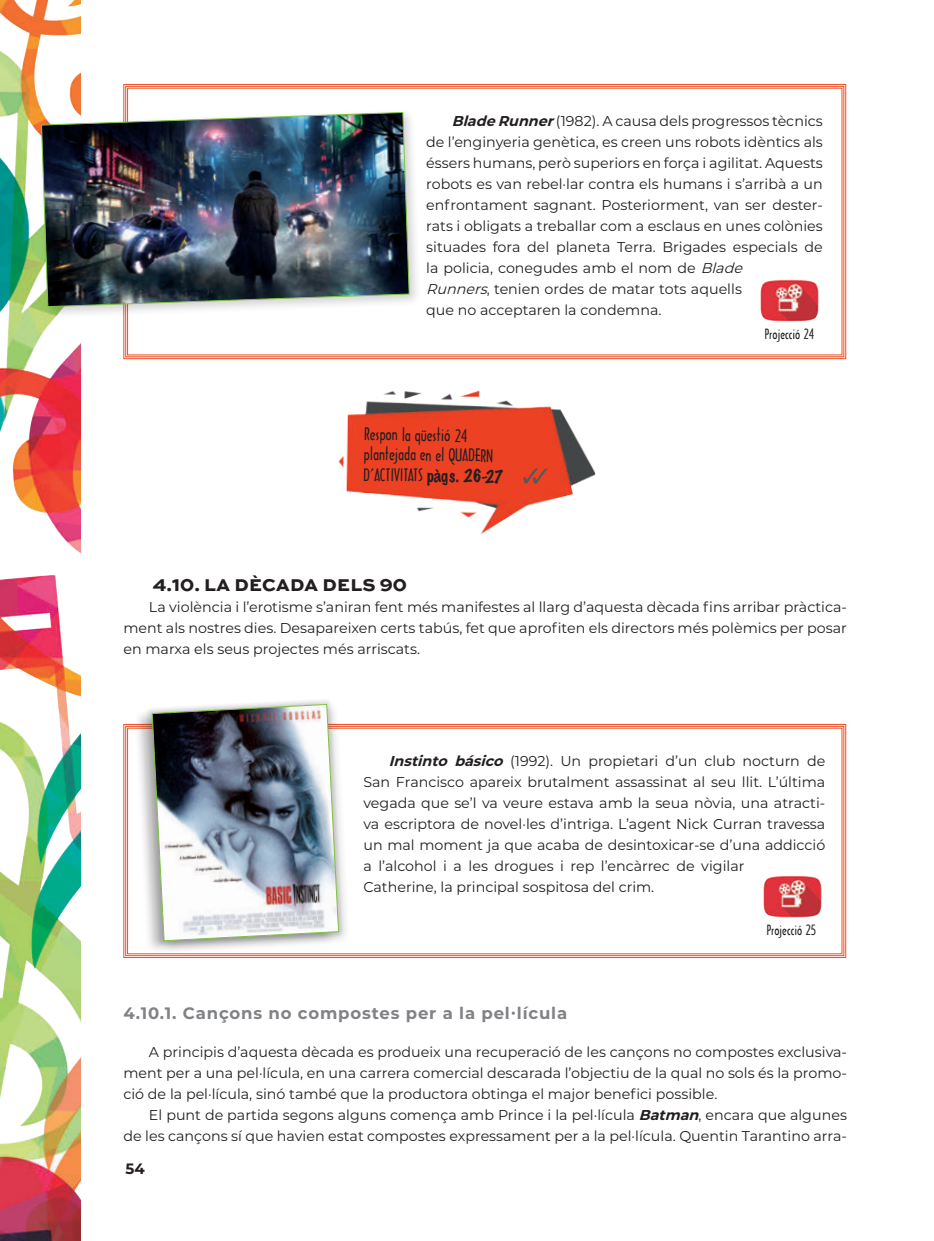
<style>
.page{position:relative;width:934px;height:1241px;background:#fff}
.page>*{position:absolute;margin:0;border:0;box-sizing:border-box;transform-origin:0 0}
.t1{font:800 18px "Sweet Sans Pro";letter-spacing:.02em;color:#231f20}
.t2{font:16.5px/19.5px "Architecture";color:#231f20}
.t3{font:700 16.5px "Montserrat";letter-spacing:.05em;color:#808285}
.t4{font:700 15px "Montserrat";color:#231f20}
.t5{font:14.25px/21px "Montserrat";color:#231f20;text-align:justify}
.t6{font:13.5px "Architecture";color:#231f20}
.s1{font-weight:700;font-style:italic}
.s2{font-style:italic}
.s3{font-family:"Marker Felt";font-weight:100}
</style>
<div class="page">
<img style="left:0;top:0;width:81px;height:1241px">
<svg style="left:123px;top:84px;width:723px;height:275px"></svg>
<svg style="left:123px;top:724px;width:723px;height:234px"></svg>
<img style="left:338px;top:390px;width:258px;height:144px">
<div style="left:37px;top:108px;width:385px;height:212px;background:#231f20;opacity:.2"></div>
<img style="left:41px;top:112px;width:369px;height:195px">
<div style="left:148px;top:700px;width:203px;height:254px;background:#fff"></div>
<div style="left:130px;top:697px;width:210px;height:260px;background:#231f20;opacity:.3"></div>
<svg style="left:146px;top:698px;width:199px;height:249px"></svg>
<img style="left:151px;top:704px;width:188px;height:237px">
<svg style="left:523px;top:468px;width:24px;height:16px"></svg>
<p class="t5" style="left:426px;top:110px;width:398px;text-align:left;text-indent:26px"><span class="s1">BladeRunner</span>(1982). A causa dels progressos tècnics de l’enginyeria genètica, es creen uns robots idèntics als éssers humans, però superiors en força i agilitat. Aquests robots es van rebel·lar contra els humans i s’arribà a un enfrontament sagnant. Posteriorment, van ser dester&shy;rats i obligats a treballar com a esclaus en unes colònies situades fora del planeta Terra. Brigades especials de la policia, conegudes amb el nom de <span class="s2">Blade<br>Runners</span>, tenien ordes de matar tots aquells<br>que no acceptaren la condemna.</p>
<p class="t2" style="left:364px;top:424px;width:130px;rotate:1deg">Respon la qüestió 24 plantejada en el QUADERN</p>
<p class="t2" style="left:364px;top:465px;width:141px;rotate:1deg">D’ACTIVITATS <span class="s3">pàgs. 26-27</span></p>
<p class="t6" style="left:764px;top:326px;width:51px">Projecció 24</p>
<p class="t1" style="left:153px;top:571px;width:255px">4.10. LA DÈCADA DELS 90</p>
<p class="t5" style="left:123px;top:596px;width:724px;text-indent:26px">La violència i l’erotisme s’aniran fent més manifestes al llarg d’aquesta dècada fins arribar pràctica&shy;ment als nostres dies. Desapareixen certs tabús, fet que aprofiten els directors més polèmics per posar en marxa els seus projectes més arriscats.</p>
<p class="t5" style="left:363px;top:750px;width:463px;text-align:left;text-indent:26px"><span class="s1">Instinto básico</span> (1992). Un propietari d’un club nocturn de San Francisco apareix brutalment assassinat al seu llit. L’última vegada que se’l va veure estava amb la seua nòvia, una atracti&shy;va escriptora de novel·les d’intriga. L’agent Nick Curran travessa un mal moment ja que acaba de desintoxicar-se d’una addicció a l’alcohol i a les drogues i rep l’encàrrec de vigilar<br>Catherine, la principal sospitosa del crim.</p>
<p class="t6" style="left:766px;top:922px;width:51px">Projecció 25</p>
<p class="t3" style="left:123px;top:1001px;width:445px">4.10.1. Cançons no compostes per a la pel∙lícula</p>
<p class="t5" style="left:123px;top:1040px;width:724px;text-indent:26px">A principis d’aquesta dècada es produeix una recuperació de les cançons no compostes exclusiva&shy;ment per a una pel·lícula, en una carrera comercial descarada l’objectiu de la qual no sols és la promo&shy;ció de la pel·lícula, sinó també que la productora obtinga el major benefici possible.</p>
<p class="t5" style="left:123px;top:1103px;width:724px;text-align:right">El punt de partida segons alguns comença amb Prince i la pel·lícula <span class="s1">Batman</span>, encara que algunes<br>de les cançons sí que havien estat compostes expressament per a la pel·lícula. Quentin Tarantino arra-</p>
<p class="t4" style="left:125px;top:1158px;width:21px">54</p>
</div>
